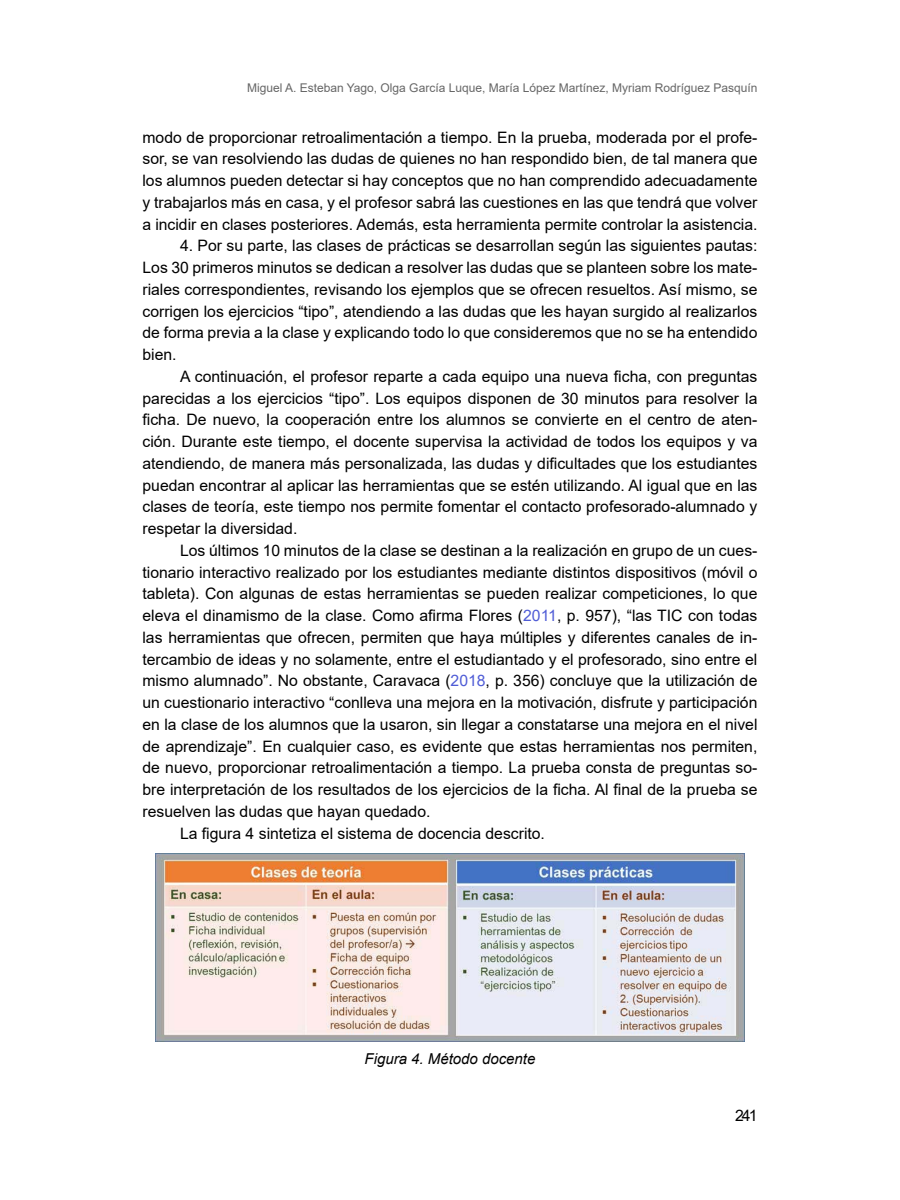
<style>
.page{position:relative;width:900px;height:1200px;background:#fff}
.page>*{position:absolute;margin:0;border:0;box-sizing:border-box;transform-origin:0 0}
.Texto{font:15.75px/21.8px "Arial";color:#000;text-align:justify}
.Leyenda_tablas_y_fig{font:italic 15px "Arial";color:#000}
.t1{font:12px "Arial";color:#666}
.s1{color:#4f5cd6}
</style>
<div class="page">
<img style="left:155px;top:853px;width:590px;height:188px">
<p class="t1" style="left:247px;top:79px;width:512px">Miguel A. Esteban Yago, Olga García Luque, María López Martínez, Myriam Rodríguez Pasquín</p>
<p class="Texto" style="left:142px;top:126px;width:617px">modo de proporcionar retroalimentación a tiempo. En la prueba, moderada por el profe&shy;sor, se van resolviendo las dudas de quienes no han respondido bien, de tal manera que los alumnos pueden detectar si hay conceptos que no han comprendido adecuadamente y trabajarlos más en casa, y el profesor sabrá las cuestiones en las que tendrá que volver a incidir en clases posteriores. Además, esta herramienta permite controlar la asistencia.</p>
<p class="Texto" style="left:142px;top:235px;width:617px;text-indent:38px">4. Por su parte, las clases de prácticas se desarrollan según las siguientes pautas:<br>Los 30 primeros minutos se dedican a resolver las dudas que se planteen sobre los mate&shy;riales correspondientes, revisando los ejemplos que se ofrecen resueltos. Así mismo, se corrigen los ejercicios “tipo”, atendiendo a las dudas que les hayan surgido al realizarlos de forma previa a la clase y explicando todo lo que consideremos que no se ha entendido bien.</p>
<p class="Texto" style="left:142px;top:365px;width:617px;text-indent:38px">A continuación, el profesor reparte a cada equipo una nueva ficha, con preguntas parecidas a los ejercicios “tipo”. Los equipos disponen de 30 minutos para resolver la ficha. De nuevo, la cooperación entre los alumnos se convierte en el centro de aten&shy;ción. Durante este tiempo, el docente supervisa la actividad de todos los equipos y va atendiendo, de manera más personalizada, las dudas y dificultades que los estudiantes puedan encontrar al aplicar las herramientas que se estén utilizando. Al igual que en las clases de teoría, este tiempo nos permite fomentar el contacto profesorado-alumnado y respetar la diversidad.</p>
<p class="Texto" style="left:142px;top:539px;width:617px;text-indent:38px">Los últimos 10 minutos de la clase se destinan a la realización en grupo de un cues&shy;tionario interactivo realizado por los estudiantes mediante distintos dispositivos (móvil o tableta). Con algunas de estas herramientas se pueden realizar competiciones, lo que eleva el dinamismo de la clase. Como afirma Flores (<span class="s1">2011</span>, p. 957), “las TIC con todas las herramientas que ofrecen, permiten que haya múltiples y diferentes canales de in&shy;tercambio de ideas y no solamente, entre el estudiantado y el profesorado, sino entre el mismo alumnado”. No obstante, Caravaca (<span class="s1">2018</span>, p. 356) concluye que la utilización de un cuestionario interactivo “conlleva una mejora en la motivación, disfrute y participación en la clase de los alumnos que la usaron, sin llegar a constatarse una mejora en el nivel de aprendizaje”. En cualquier caso, es evidente que estas herramientas nos permiten, de nuevo, proporcionar retroalimentación a tiempo. La prueba consta de preguntas so&shy;bre interpretación de los resultados de los ejercicios de la ficha. Al final de la prueba se resuelven las dudas que hayan quedado.</p>
<p class="Texto" style="left:180px;top:822px;width:367px">La figura 4 sintetiza el sistema de docencia descrito.</p>
<p class="Leyenda_tablas_y_fig" style="left:365px;top:1049px;width:172px">Figura 4. Método docente</p>
<p class="Texto" style="left:735px;top:1105px;width:24px">241</p>
</div>
